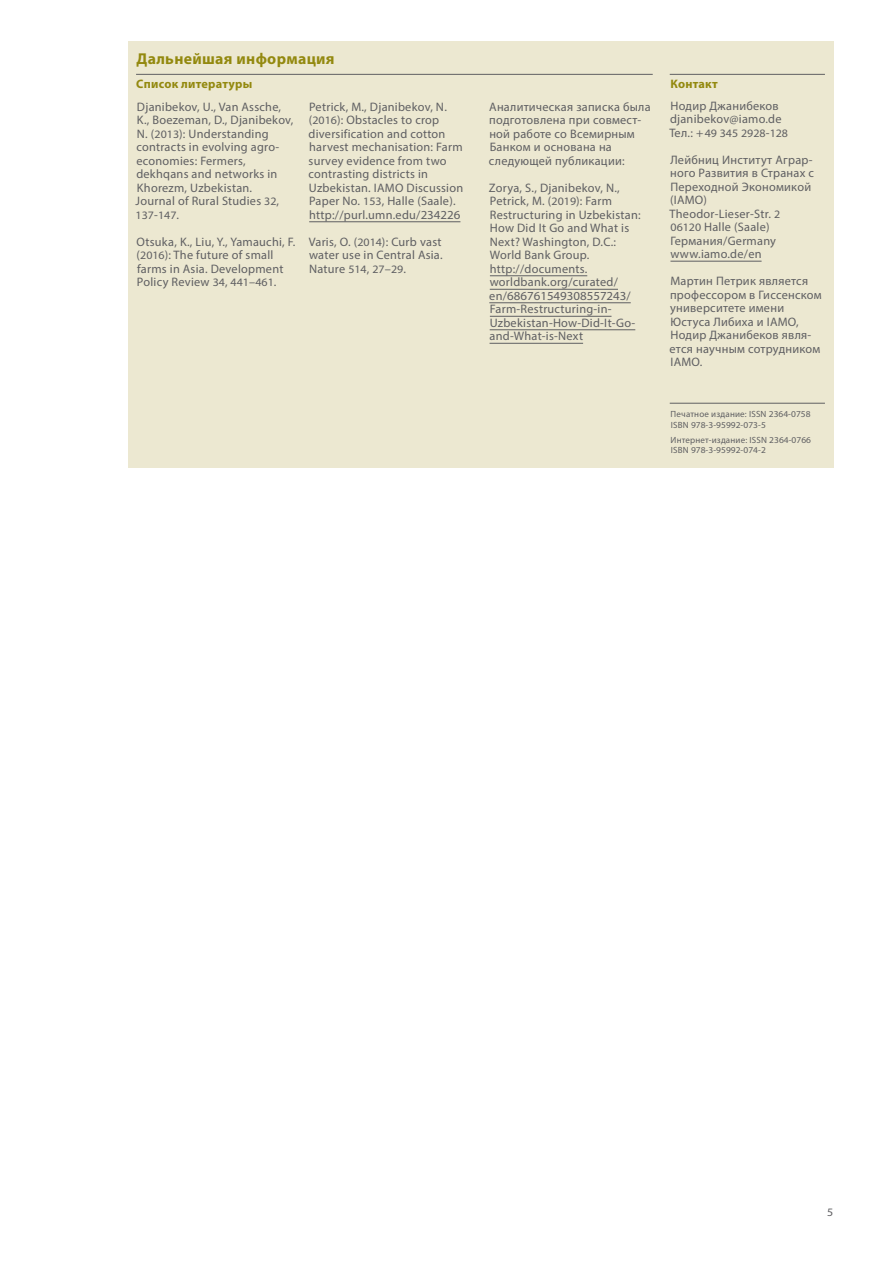
<style>
.page{position:relative;width:893px;height:1263px;background:#fff}
.page>*{position:absolute;margin:0;border:0;box-sizing:border-box;transform-origin:0 0}
.t1{font:700 15.75px "Myriad Pro";letter-spacing:.02em;color:#93890f}
.t2{font:12.3px/13.5px "Myriad Pro";letter-spacing:.02em;color:#5f5f62}
.t3{font:700 12.3px "Myriad Pro";letter-spacing:.02em;color:#93890f}
.t4{font:11.4px "Myriad Pro";color:#5f5f62;scale:1.05 1}
.t5{font:9px/10.5px "Myriad Pro";letter-spacing:.015em;color:#5f5f62}
.s1{font-size:11.4px}
.s2{font-size:12.3px}
</style>
<div class="page">
<div style="left:128px;top:42px;width:705px;height:426px;background:#ece8d1"></div>
<hr style="left:670px;top:261px;width:92px;height:1px;background:#5f5f62">
<hr style="left:670px;top:403px;width:155px;height:1px;background:#5f5f62">
<hr style="left:136px;top:74px;width:517px;height:1px;background:#5f5f62">
<hr style="left:670px;top:74px;width:155px;height:1px;background:#5f5f62">
<hr style="left:309px;top:221px;width:151px;height:1px;background:#5f5f62">
<hr style="left:490px;top:275px;width:97px;height:1px;background:#5f5f62">
<hr style="left:490px;top:289px;width:128px;height:1px;background:#5f5f62">
<hr style="left:489px;top:302px;width:142px;height:1px;background:#5f5f62">
<hr style="left:490px;top:316px;width:121px;height:1px;background:#5f5f62">
<hr style="left:490px;top:329px;width:145px;height:1px;background:#5f5f62">
<hr style="left:490px;top:343px;width:93px;height:1px;background:#5f5f62">
<p class="t1" style="left:136px;top:48px;width:200px">Дальнейшая информация</p>
<p class="t2" style="left:309px;top:100px;width:156px">Petrick, M., Djanibekov, N. (<span class="s1">2016</span>): Obstacles to crop diversification and cotton harvest mechanisation: Farm survey evidence from two contrasting districts in<br>Uzbekistan. IAMO Discussion<br>Paper No. <span class="s1">153</span>, Halle (Saale). http://purl.umn.edu/234226</p>
<p class="t2" style="left:309px;top:235px;width:135px;text-align:justify">Varis, O. (<span class="s1">2014</span>): Curb vast water use in Central Asia.<br>Nature <span class="s1">514</span>, <span class="s1">27</span>–<span class="s1">29</span>.</p>
<p class="t3" style="left:136px;top:76px;width:118px">Список литературы</p>
<p class="t3" style="left:670px;top:76px;width:49px">Контакт</p>
<p class="t2" style="left:670px;top:99px;width:113px">Нодир Джанибеков djanibekov@iamo.de</p>
<p class="t4" style="left:669px;top:126px;width:115px"><span class="s2">Тел.: +</span>49 345 2928<span class="s2">-</span>128</p>
<p class="t2" style="left:670px;top:153px;width:146px">Лейбниц Институт Аграр&shy;ного Развития в Странах с<br>Переходной Экономикой (IAMO)<br>Theodor-Lieser-Str. <span class="s1">2<br>06120</span> Halle (Saale)<br>Германия/Germany www.iamo.de/en</p>
<p class="t2" style="left:670px;top:274px;width:154px">Мартин Петрик является профессором в Гиссенском университете имени<br>Юстуса Либиха и IAMO,<br>Нодир Джанибеков явля&shy;ется научным сотрудником<br>IAMO.</p>
<p class="t2" style="left:489px;top:100px;width:163px">Аналитическая записка была подготовлена при совмест&shy;ной работе со Всемирным<br>Банком и основана на следующей публикации:</p>
<p class="t2" style="left:489px;top:181px;width:153px">Zorya, S., Djanibekov, N.,<br>Petrick, M. (<span class="s1">2019</span>): Farm<br>Restructuring in Uzbekistan:<br>How Did It Go and What is<br>Next? Washington, D.C.:<br>World Bank Group. http://documents. worldbank.org/curated/ en/686761549308557243/<br>Farm-Restructuring-in-<br>Uzbekistan-How-Did-It-Go&shy;and-What-is-Next</p>
<p class="t2" style="left:136px;top:100px;width:159px">Djanibekov, U., Van Assche,<br>K., Boezeman, D., Djanibekov,<br>N. (<span class="s1">2013</span>): Understanding contracts in evolving agro&shy;economies: Fermers, dekhqans and networks in<br>Khorezm, Uzbekistan.<br>Journal of Rural Studies <span class="s1">32</span>,</p>
<p class="t4" style="left:136px;top:208px;width:43px">137<span class="s2">-</span>147<span class="s2">.</span></p>
<p class="t2" style="left:136px;top:235px;width:161px">Otsuka, K., Liu, Y., Yamauchi, F. (<span class="s1">2016</span>): The future of small farms in Asia. Development<br>Policy Review <span class="s1">34</span>, <span class="s1">441</span>–<span class="s1">461</span>.</p>
<p class="t5" style="left:671px;top:409px;width:141px">Печатное издание: ISSN 2364-0758<br>ISBN 978-3-95992-073-5</p>
<p class="t5" style="left:671px;top:434px;width:142px">Интернет-издание: ISSN 2364-0766<br>ISBN 978-3-95992-074-2</p>
<p class="t4" style="left:827px;top:1205px;width:7px">5</p>
</div>
